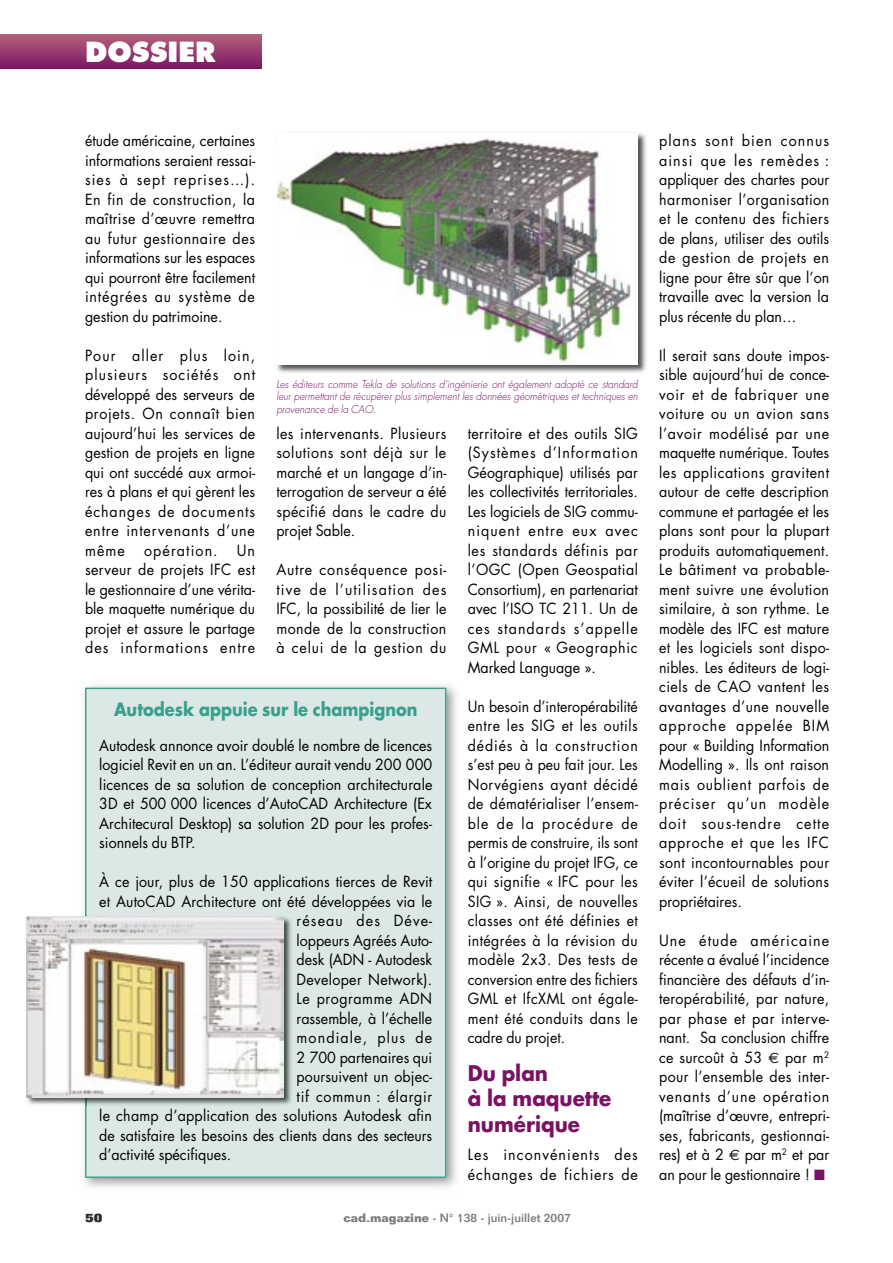
<style>
.page{position:relative;width:893px;height:1263px;background:#fff}
.page>*{position:absolute;margin:0;border:0;box-sizing:border-box;transform-origin:0 0}
.t1{font:800 27px "Futura";color:#fff}
.t2{font:700 21px/25.2px "Futura";color:#7a1263;scale:.95 1}
.t3{font:700 18px "Futura";color:#39a08b;scale:.9 1}
.t4{font:15px/19.5px "Futura";letter-spacing:.01em;color:#000;text-align:justify;scale:.95 1}
.t5{font:15px/19.5px "Futura";letter-spacing:.01em;color:#000;text-align:justify;scale:.94 1}
.t6{font:15px "Futura";letter-spacing:.075em;color:#000;scale:.95 1}
.t7{font:15px/19.5px "Futura";letter-spacing:.07em;color:#000;scale:.95 1}
.t8{font:15px "Futura";letter-spacing:.05em;color:#000;scale:.95 1}
.t9{font:15px "Futura";letter-spacing:.04em;color:#000;scale:.95 1}
.t10{font:500 12px "Folio";color:#7b7c7c}
.t11{font:800 12px "Folio";color:#2a2a2a}
.t12{font:italic 300 10.5px/12.6px "Futura";color:#7a1263;text-align:justify;scale:.95 1}
.s1{font-weight:700}
.s2{font-family:"Euro Sans"}
.s3{color:#7a1263}
</style>
<div class="page">
<svg style="left:0;top:34px;width:261px;height:35px;background:#973c6f"></svg>
<img style="left:277px;top:133px;width:369px;height:240px">
<img style="left:277px;top:133px;width:361px;height:232px">
<img style="left:83px;top:685px;width:374px;height:503px">
<div style="left:85px;top:688px;width:361px;height:490px;background:#dbe8e5"></div>
<img style="left:26px;top:916px;width:268px;height:191px">
<img style="left:27px;top:916px;width:256px;height:181px">
<h1 class="t1" style="left:85px;top:35px;width:132px">DOSSIER</h1>
<p class="t4" style="left:85px;top:131px;width:181px">étude américaine, certaines informations seraient ressai&shy;sies à sept reprises…).<br>En fin de construction, la maîtrise d’œuvre remettra au futur gestionnaire des informations sur les espaces qui pourront être facilement intégrées au système de gestion du patrimoine.</p>
<p class="t4" style="left:85px;top:345px;width:181px">Pour aller plus loin, plusieurs sociétés ont développé des serveurs de projets. On connaît bien aujourd’hui les services de gestion de projets en ligne qui ont succédé aux armoi&shy;res à plans et qui gèrent les échanges de documents entre intervenants d’une même</p>
<p class="t12" style="left:276px;top:378px;width:382px">Les éditeurs comme Tekla de solutions d’ingénierie ont également adopté ce standard leur permettant de récupérer plus simplement les données géométriques et techniques en provenance de la CAO.</p>
<p class="t4" style="left:276px;top:423px;width:181px">les intervenants. Plusieurs solutions sont déjà sur le marché et un langage d’in&shy;terrogation de serveur a été spécifié dans le cadre du projet Sable.</p>
<p class="t4" style="left:276px;top:560px;width:181px">Autre conséquence posi&shy;tive de l’utilisation des IFC, la possibilité de lier le monde de la construction à celui de la gestion du</p>
<p class="t4" style="left:468px;top:423px;width:181px">territoire et des outils SIG (Systèmes d’Information Géographique) utilisés par les collectivités territoriales.<br>Les logiciels de SIG commu&shy;niquent entre eux avec les standards définis par l’OGC (Open Geospatial Consortium), en partenariat avec l’ISO TC 211. Un de ces standards s’appelle GML pour « Geographic Marked Language ».</p>
<p class="t5" style="left:468px;top:696px;width:183px">Un besoin d’interopérabilité entre les SIG et les outils dédiés à la construction s’est peu à peu fait jour. Les Norvégiens ayant décidé de dématérialiser l’ensem&shy;ble de la procédure de permis de construire, ils sont à l’origine du projet IFG, ce qui signifie « IFC pour les SIG ». Ainsi, de nouvelles classes ont été définies et intégrées à la révision du modèle 2x3. Des tests de conversion entre des fichiers GML et IfcXML ont égale&shy;ment été conduits dans le cadre du projet.</p>
<h2 class="t2" style="left:468px;top:1060px;width:153px">Du plan<br>à la maquette numérique</h2>
<p class="t7" style="left:468px;top:1145px;width:181px">Les inconvénients des échanges de fichiers de</p>
<p class="t4" style="left:85px;top:540px;width:181px;text-indent:152px">Un serveur de projets IFC est le gestionnaire d’une vérita&shy;ble maquette numérique du projet et assure le partage des informations entre</p>
<p class="t6" style="left:144px;top:540px;width:79px">opération.</p>
<p class="t3" style="left:114px;top:697px;width:339px">Autodesk appuie sur le champignon</p>
<p class="t4" style="left:99px;top:735px;width:352px">Autodesk annonce avoir doublé le nombre de licences logiciel Revit en un an. L’éditeur aurait vendu 200 000 licences de sa solution de conception architecturale 3D et 500 000 licences d’AutoCAD Architecture (Ex Architecural Desktop) sa solution 2D pour les profes&shy;sionnels du BTP.</p>
<p class="t4" style="left:99px;top:872px;width:352px">À ce jour, plus de 150 applications tierces de Revit</p>
<p class="t4" style="left:99px;top:891px;width:352px">et AutoCAD Architecture ont été développées via le</p>
<p class="t6" style="left:297px;top:911px;width:144px">réseau des Déve-</p>
<p class="t4" style="left:297px;top:930px;width:144px">loppeurs Agréés Auto-</p>
<p class="t4" style="left:297px;top:950px;width:144px">desk (ADN - Autodesk</p>
<p class="t4" style="left:297px;top:969px;width:144px">Developer Network).</p>
<p class="t9" style="left:297px;top:989px;width:144px">Le programme ADN</p>
<p class="t4" style="left:297px;top:1008px;width:144px">rassemble, à l’échelle</p>
<p class="t6" style="left:297px;top:1028px;width:144px">mondiale, plus de</p>
<p class="t4" style="left:297px;top:1047px;width:144px">2 700 partenaires qui</p>
<p class="t4" style="left:297px;top:1067px;width:144px">poursuivent un objec-</p>
<p class="t8" style="left:297px;top:1086px;width:144px">tif commun : élargir</p>
<p class="t4" style="left:99px;top:1106px;width:352px">le champ d’application des solutions Autodesk afin</p>
<p class="t4" style="left:99px;top:1125px;width:352px">de satisfaire les besoins des clients dans des secteurs</p>
<p class="t4" style="left:99px;top:1145px;width:140px">d’activité spécifiques.</p>
<p class="t11" style="left:85px;top:1210px;width:19px">50</p>
<p class="t10" style="left:344px;top:1210px;width:229px"><span class="s1">cad-magazine</span> - N° 138 - juin-juillet 2007</p>
<p class="t4" style="left:659px;top:131px;width:181px">plans sont bien connus ainsi que les remèdes : appliquer des chartes pour harmoniser l’organisation et le contenu des fichiers de plans, utiliser des outils de gestion de projets en ligne pour être sûr que l’on travaille avec la version la plus récente du plan…</p>
<p class="t4" style="left:659px;top:345px;width:181px">Il serait sans doute impos&shy;sible aujourd’hui de conce&shy;voir et de fabriquer une voiture ou un avion sans l’avoir modélisé par une maquette numérique. Toutes les applications gravitent autour de cette description commune et partagée et les plans sont pour la plupart produits automatiquement.<br>Le bâtiment va probable&shy;ment suivre une évolution similaire, à son rythme. Le modèle des IFC est mature et les logiciels sont dispo&shy;nibles. Les éditeurs de logi&shy;ciels de CAO vantent les avantages d’une nouvelle approche appelée BIM pour « Building Information Modelling ». Ils ont raison mais oublient parfois de préciser qu’un modèle doit sous-tendre cette approche et que les IFC sont incontournables pour éviter l’écueil de solutions propriétaires.</p>
<p class="t4" style="left:659px;top:930px;width:181px">Une étude américaine récente a évalué l’incidence financière des défauts d’in&shy;teropérabilité, par nature, par phase et par interve&shy;nant. Sa conclusion chiffre ce surcoût à 53 <span class="s2">€</span> par m<sup>2 </sup>pour l’ensemble des inter&shy;venants d’une opération (maîtrise d’œuvre, entrepri&shy;ses, fabricants, gestionnai&shy;res) et à 2 <span class="s2">€</span> par m<sup>2</sup> et par an pour le gestionnaire ! <span class="s3">■</span></p>
</div>
